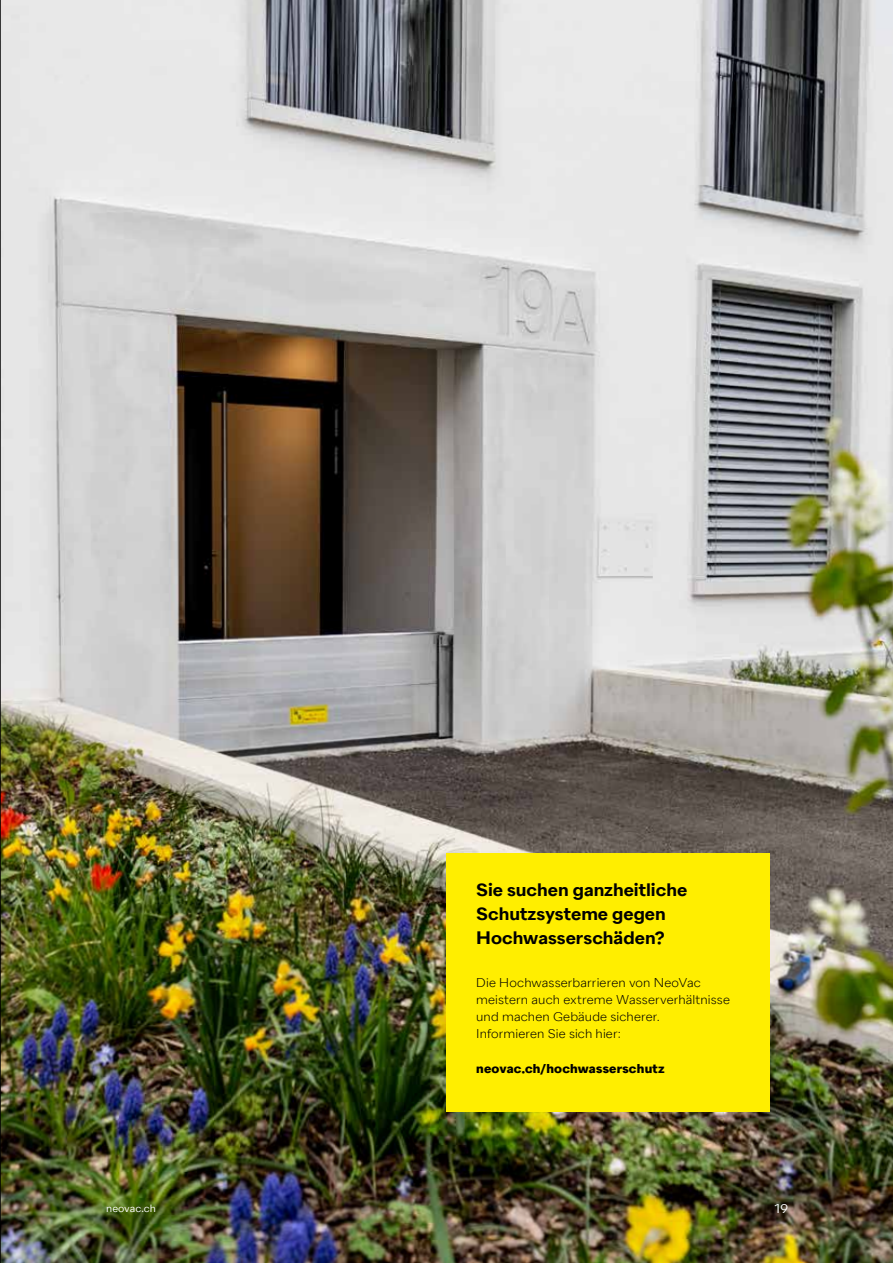
<style>
.page{position:relative;width:893px;height:1263px;background:#fff}
.page>*{position:absolute;margin:0;border:0;box-sizing:border-box;transform-origin:0 0}
.t1{font:600 18px/24px "Neo Vac Sans";color:#000}
.t2{font:300 12.75px/17.2px "Neo Vac Sans";letter-spacing:.01em;color:#000}
.t3{font:700 12.75px "Neo Vac Sans";letter-spacing:.015em;color:#000}
.t4{font:12.75px "Neo Vac Sans";color:#fff}
.t5{font:10.5px "Neo Vac Sans";color:#fff}
</style>
<div class="page">
<img style="left:1px;top:0;width:892px;height:1263px">
<div style="left:446px;top:853px;width:324px;height:259px;background:#fe0"></div>
<hr style="left:0;top:0;width:1px;height:1263px;background:#000">
<h1 class="t1" style="left:476px;top:878px;width:212px">Sie suchen ganzheitliche<br>Schutzsysteme gegen<br>Hochwasserschäden?</h1>
<p class="t2" style="left:476px;top:973px;width:255px">Die Hochwasserbarrieren von NeoVac meistern auch extreme Wasserverhältnisse und machen Gebäude sicherer.<br>Informieren Sie sich hier:</p>
<p class="t3" style="left:476px;top:1061px;width:190px">neovac.ch/hochwasserschutz</p>
<p class="t5" style="left:106px;top:1202px;width:51px">neovac.ch</p>
<p class="t4" style="left:775px;top:1201px;width:15px">19</p>
</div>
